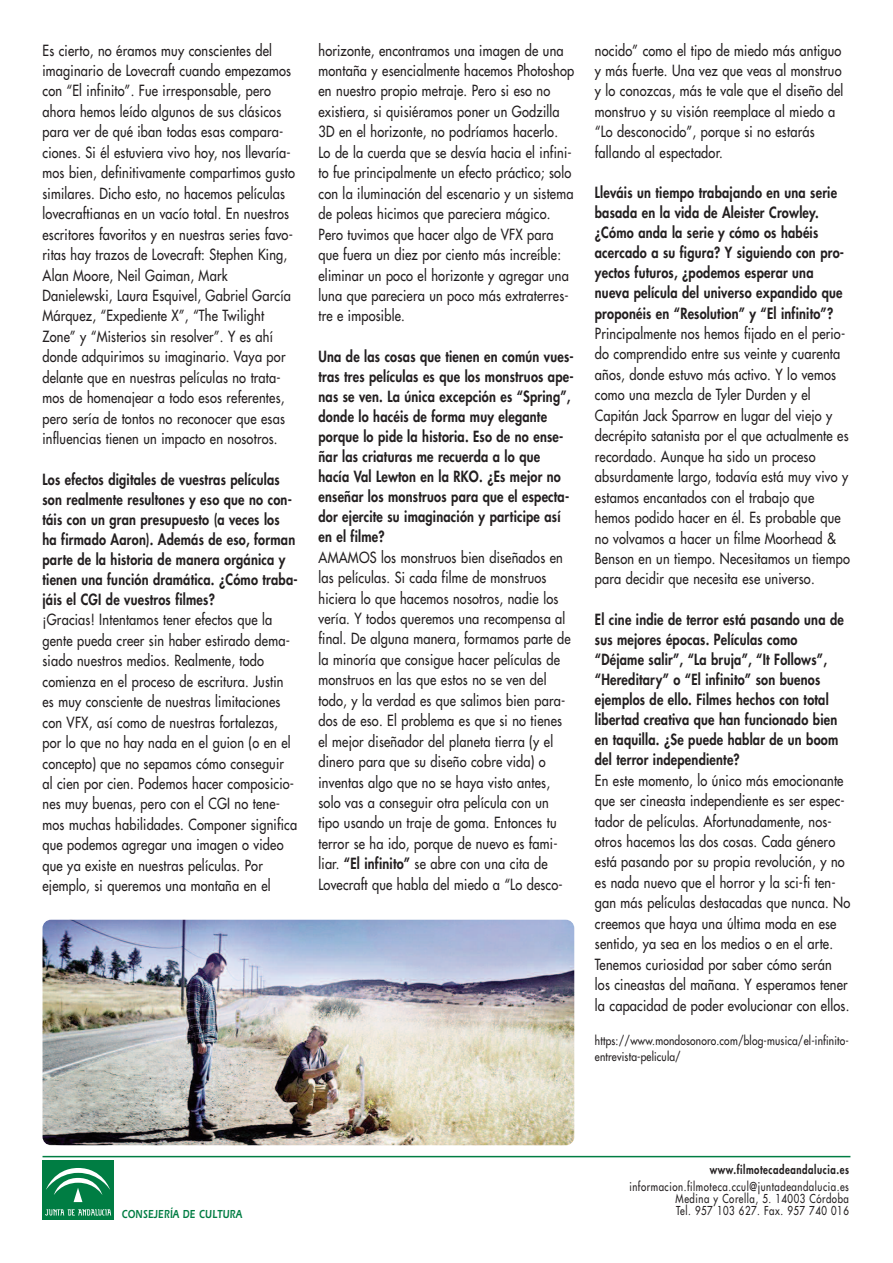
<style>
.page{position:relative;width:893px;height:1263px;background:#fff}
.page>*{position:absolute;margin:0;border:0;box-sizing:border-box;transform-origin:0 0}
.t1{font:15px/20.4px "Futura LT";letter-spacing:.015em;color:#231f20;scale:.85 1}
.t2{font:800 15px/20px "Futura LT";letter-spacing:.015em;color:#231f20;scale:.85 1}
.t3{font:12px/12px "Futura LT";letter-spacing:.06em;color:#231f20;text-align:right;scale:.8 1}
.t4{font:12px/16.4px "Futura LT";letter-spacing:.015em;color:#231f20;scale:.85 1}
.t5{font:800 12px "Futura LT";letter-spacing:.06em;color:#231f20;scale:.8 1}
.t6{font:12px "Erie Black Plain";letter-spacing:.03em;color:#007d43;scale:.75 1}
.s1{font-weight:800}
</style>
<div class="page">
<hr style="left:43px;top:1156px;width:807px;height:1px;background:#007d43">
<img style="left:43px;top:920px;width:531px;height:225px;border-radius:9px">
<div style="left:43px;top:1160px;width:71px;height:60px;background:#007d43"></div>
<svg style="left:45px;top:1209px;width:66px;height:6px"></svg>
<svg style="left:46px;top:1168px;width:64px;height:35px"></svg>
<p class="t1" style="left:43px;top:40px;width:298px">Es cierto, no éramos muy conscientes del imaginario de Lovecraft cuando empezamos con “El infinito”. Fue irresponsable, pero ahora hemos leído algunos de sus clásicos para ver de qué iban todas esas compara&shy;ciones. Si él estuviera vivo hoy, nos llevaría&shy;mos bien, definitivamente compartimos gusto similares. Dicho esto, no hacemos películas lovecraftianas en un vacío total. En nuestros escritores favoritos y en nuestras series favo&shy;ritas hay trazos de Lovecraft: Stephen King, Alan Moore, Neil Gaiman, Mark Danielewski, Laura Esquivel, Gabriel García Márquez, “Expediente X”, “The Twilight Zone” y “Misterios sin resolver”. Y es ahí donde adquirimos su imaginario. Vaya por delante que en nuestras películas no trata&shy;mos de homenajear a todo esos referentes, pero sería de tontos no reconocer que esas influencias tienen un impacto en nosotros.</p>
<p class="t2" style="left:43px;top:469px;width:302px">Los efectos digitales de vuestras películas son realmente resultones y eso que no con&shy;táis con un gran presupuesto (a veces los ha firmado Aaron). Además de eso, forman parte de la historia de manera orgánica y tienen una función dramática. ¿Cómo traba&shy;jáis el CGI de vuestros filmes?</p>
<p class="t1" style="left:43px;top:609px;width:301px">¡Gracias! Intentamos tener efectos que la gente pueda creer sin haber estirado dema&shy;siado nuestros medios. Realmente, todo comienza en el proceso de escritura. Justin es muy consciente de nuestras limitaciones con VFX, así como de nuestras fortalezas, por lo que no hay nada en el guion (o en el concepto) que no sepamos cómo conseguir al cien por cien. Podemos hacer composicio&shy;nes muy buenas, pero con el CGI no tene&shy;mos muchas habilidades. Componer significa que podemos agregar una imagen o video que ya existe en nuestras películas. Por ejemplo, si queremos una montaña en el</p>
<p class="t1" style="left:318px;top:40px;width:302px">horizonte, encontramos una imagen de una montaña y esencialmente hacemos Photoshop en nuestro propio metraje. Pero si eso no existiera, si quisiéramos poner un Godzilla 3D en el horizonte, no podríamos hacerlo.<br>Lo de la cuerda que se desvía hacia el infini&shy;to fue principalmente un efecto práctico; solo con la iluminación del escenario y un sistema de poleas hicimos que pareciera mágico.<br>Pero tuvimos que hacer algo de VFX para que fuera un diez por ciento más increíble: eliminar un poco el horizonte y agregar una luna que pareciera un poco más extraterres&shy;tre e imposible.</p>
<p class="t2" style="left:318px;top:346px;width:302px">Una de las cosas que tienen en común vues&shy;tras tres películas es que los monstruos ape&shy;nas se ven. La única excepción es “Spring”, donde lo hacéis de forma muy elegante porque lo pide la historia. Eso de no ense&shy;ñar las criaturas me recuerda a lo que hacía Val Lewton en la RKO. ¿Es mejor no enseñar los monstruos para que el especta&shy;dor ejercite su imaginación y participe así en el filme?</p>
<p class="t1" style="left:318px;top:547px;width:298px">AMAMOS los monstruos bien diseñados en las películas. Si cada filme de monstruos hiciera lo que hacemos nosotros, nadie los vería. Y todos queremos una recompensa al final. De alguna manera, formamos parte de la minoría que consigue hacer películas de monstruos en las que estos no se ven del todo, y la verdad es que salimos bien para&shy;dos de eso. El problema es que si no tienes el mejor diseñador del planeta tierra (y el dinero para que su diseño cobre vida) o inventas algo que no se haya visto antes, solo vas a conseguir otra película con un tipo usando un traje de goma. Entonces tu terror se ha ido, porque de nuevo es fami&shy;liar. <span class="s1">“El infinito”</span> se abre con una cita de Lovecraft que habla del miedo a “Lo desco-</p>
<p class="t1" style="left:595px;top:40px;width:294px">nocido” como el tipo de miedo más antiguo y más fuerte. Una vez que veas al monstruo y lo conozcas, más te vale que el diseño del monstruo y su visión reemplace al miedo a “Lo desconocido”, porque si no estarás fallando al espectador.</p>
<p class="t2" style="left:595px;top:183px;width:295px">Lleváis un tiempo trabajando en una serie basada en la vida de Aleister Crowley. ¿Cómo anda la serie y cómo os habéis acercado a su figura? Y siguiendo con pro&shy;yectos futuros, ¿podemos esperar una nueva película del universo expandido que proponéis en “Resolution” y “El infinito”?</p>
<p class="t1" style="left:595px;top:323px;width:301px">Principalmente nos hemos fijado en el perio&shy;do comprendido entre sus veinte y cuarenta años, donde estuvo más activo. Y lo vemos como una mezcla de Tyler Durden y el Capitán Jack Sparrow en lugar del viejo y decrépito satanista por el que actualmente es recordado. Aunque ha sido un proceso absurdamente largo, todavía está muy vivo y estamos encantados con el trabajo que hemos podido hacer en él. Es probable que no volvamos a hacer un filme Moorhead &amp; Benson en un tiempo. Necesitamos un tiempo para decidir que necesita ese universo.</p>
<p class="t2" style="left:595px;top:609px;width:294px">El cine indie de terror está pasando una de sus mejores épocas. Películas como “Déjame salir”, “La bruja”, “It Follows”, “Hereditary” o “El infinito” son buenos ejemplos de ello. Filmes hechos con total libertad creativa que han funcionado bien en taquilla. ¿Se puede hablar de un boom del terror independiente?</p>
<p class="t1" style="left:595px;top:770px;width:302px">En este momento, lo único más emocionante que ser cineasta independiente es ser espec&shy;tador de películas. Afortunadamente, nos&shy;otros hacemos las dos cosas. Cada género está pasando por su propia revolución, y no es nada nuevo que el horror y la sci-fi ten&shy;gan más películas destacadas que nunca. No creemos que haya una última moda en ese sentido, ya sea en los medios o en el arte.<br>Tenemos curiosidad por saber cómo serán los cineastas del mañana. Y esperamos tener la capacidad de poder evolucionar con ellos.</p>
<p class="t4" style="left:595px;top:1032px;width:300px">https://www.mondosonoro.com/blog-musica/el-infinito&shy;entrevista-pelicula/</p>
<p class="t5" style="left:710px;top:1162px;width:176px">www.filmotecadeandalucia.es</p>
<p class="t3" style="left:629px;top:1180px;width:276px">informacion.filmoteca.ccul@juntadeandalucia.es<br>Medina y Corella, 5. 14003 Córdoba</p>
<p class="t6" style="left:122px;top:1206px;width:162px">CONSEJERÍA DE CULTURA</p>
<p class="t3" style="left:676px;top:1204px;width:217px">Tel. 957 103 627. Fax. 957 740 016</p>
</div>
